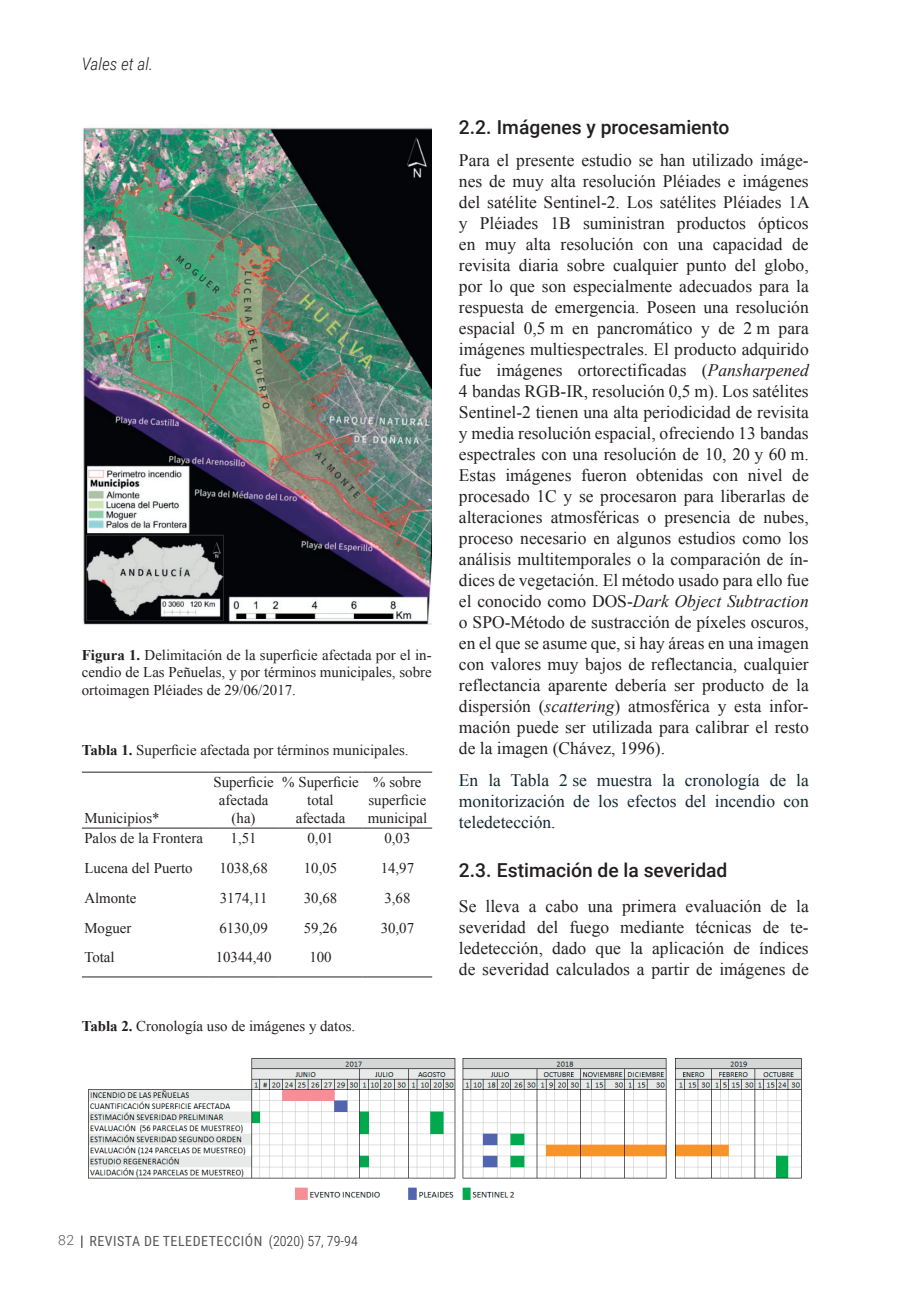
<style>
.page{position:relative;width:908px;height:1300px;background:#fff}
.page>*{position:absolute;margin:0;border:0;box-sizing:border-box;transform-origin:0 0}
.t1{font:500 19.25px "Roboto";color:#231f20}
.TD_06_TXT_GRAL_esp{font:17.5px/21px "Times New Roman";color:#231f20;text-align:justify}
.TD_06_TXT_GRAL_esp-2{font:17.5px/21px "Times New Roman";color:#142830;text-align:justify}
.t2{font:italic 300 17.15px "Roboto Condensed";color:#231f20}
.TD_10_TEXTO_TABLA{font:14.88px/17.8px "Times New Roman";color:#231f20;text-align:center}
.TD_09_PIE_FOTO{font:14.88px/17.8px "Times New Roman";color:#231f20;text-align:justify}
.TD_TIT_TABLA{font:14.88px "Times New Roman";color:#231f20}
.t3{font:14px "Roboto Condensed";letter-spacing:.035em;color:#57585a}
.t4{font:300 14px "Roboto";color:#57585a}
.s1{font-weight:700}
.s2{font-style:italic}
.s3{font-weight:300;color:#231f20}
</style>
<div class="page">
<svg style="left:81px;top:1235px;width:1px;height:13px"></svg>
<hr style="left:82px;top:772px;width:127px;height:1px;background:#231f20">
<hr style="left:209px;top:772px;width:69px;height:1px;background:#231f20">
<hr style="left:278px;top:772px;width:85px;height:1px;background:#231f20">
<hr style="left:363px;top:772px;width:69px;height:1px;background:#231f20">
<hr style="left:82px;top:827px;width:127px;height:1px;background:#231f20">
<hr style="left:209px;top:827px;width:69px;height:1px;background:#231f20">
<hr style="left:278px;top:827px;width:85px;height:1px;background:#231f20">
<hr style="left:363px;top:827px;width:69px;height:1px;background:#231f20">
<hr style="left:82px;top:976px;width:127px;height:1px;background:#231f20">
<hr style="left:209px;top:976px;width:69px;height:1px;background:#231f20">
<hr style="left:278px;top:976px;width:85px;height:1px;background:#231f20">
<hr style="left:363px;top:976px;width:69px;height:1px;background:#231f20">
<img style="left:82px;top:124px;width:350px;height:501px">
<img style="left:88px;top:1058px;width:714px;height:142px">
<p class="t2" style="left:82px;top:52px;width:73px">Vales et al.</p>
<p class="TD_09_PIE_FOTO" style="left:82px;top:645px;width:351px"><span class="s1">Figura 1.</span> Delimitación de la superficie afectada por el in&shy;cendio de Las Peñuelas, y por términos municipales, sobre ortoimagen Pléiades de 29/06/2017.</p>
<p class="TD_TIT_TABLA" style="left:82px;top:740px;width:328px"><span class="s1">Tabla 1.</span> Superficie afectada por términos municipales.</p>
<p class="TD_10_TEXTO_TABLA" style="left:84px;top:809px;width:77px">Municipios*</p>
<p class="TD_10_TEXTO_TABLA" style="left:213px;top:773px;width:62px">Superficie afectada (ha)</p>
<p class="TD_10_TEXTO_TABLA" style="left:282px;top:773px;width:78px">% Superficie total afectada</p>
<p class="TD_10_TEXTO_TABLA" style="left:368px;top:773px;width:61px">% sobre superficie municipal</p>
<p class="TD_10_TEXTO_TABLA" style="left:84px;top:829px;width:120px">Palos de la Frontera</p>
<p class="TD_10_TEXTO_TABLA" style="left:231px;top:829px;width:28px">1,51</p>
<p class="TD_10_TEXTO_TABLA" style="left:307px;top:829px;width:28px">0,01</p>
<p class="TD_10_TEXTO_TABLA" style="left:384px;top:829px;width:28px">0,03</p>
<p class="TD_10_TEXTO_TABLA" style="left:84px;top:859px;width:110px">Lucena del Puerto</p>
<p class="TD_10_TEXTO_TABLA" style="left:219px;top:859px;width:50px">1038,68</p>
<p class="TD_10_TEXTO_TABLA" style="left:304px;top:859px;width:35px">10,05</p>
<p class="TD_10_TEXTO_TABLA" style="left:381px;top:859px;width:35px">14,97</p>
<p class="TD_10_TEXTO_TABLA" style="left:84px;top:889px;width:54px">Almonte</p>
<p class="TD_10_TEXTO_TABLA" style="left:220px;top:889px;width:49px">3174,11</p>
<p class="TD_10_TEXTO_TABLA" style="left:304px;top:889px;width:35px">30,68</p>
<p class="TD_10_TEXTO_TABLA" style="left:384px;top:889px;width:28px">3,68</p>
<p class="TD_10_TEXTO_TABLA" style="left:84px;top:918px;width:49px">Moguer</p>
<p class="TD_10_TEXTO_TABLA" style="left:219px;top:918px;width:50px">6130,09</p>
<p class="TD_10_TEXTO_TABLA" style="left:304px;top:918px;width:35px">59,26</p>
<p class="TD_10_TEXTO_TABLA" style="left:381px;top:918px;width:35px">30,07</p>
<p class="TD_10_TEXTO_TABLA" style="left:84px;top:948px;width:32px">Total</p>
<p class="TD_10_TEXTO_TABLA" style="left:216px;top:948px;width:57px">10344,40</p>
<p class="TD_10_TEXTO_TABLA" style="left:309px;top:948px;width:24px">100</p>
<p class="TD_TIT_TABLA" style="left:82px;top:1016px;width:275px"><span class="s1">Tabla 2.</span> Cronología uso de imágenes y datos.</p>
<p class="t1" style="left:459px;top:114px;width:272px">2.2. Imágenes y procesamiento</p>
<p class="TD_06_TXT_GRAL_esp" style="left:459px;top:149px;width:352px">Para el presente estudio se han utilizado imáge&shy;nes de muy alta resolución Pléiades e imágenes del satélite Sentinel-2. Los satélites Pléiades 1A y Pléiades 1B suministran productos ópticos en muy alta resolución con una capacidad de revisita diaria sobre cualquier punto del globo, por lo que son especialmente adecuados para la respuesta de emergencia. Poseen una resolución espacial 0,5 m en pancromático y de 2 m para imágenes multiespectrales. El producto adquirido fue imágenes ortorectificadas (<span class="s2">Pansharpened </span>4 bandas RGB-IR, resolución 0,5 m). Los satélites Sentinel-2 tienen una alta periodicidad de revisita y media resolución espacial, ofreciendo 13 bandas espectrales con una resolución de 10, 20 y 60 m.<br>Estas imágenes fueron obtenidas con nivel de procesado 1C y se procesaron para liberarlas de alteraciones atmosféricas o presencia de nubes, proceso necesario en algunos estudios como los análisis multitemporales o la comparación de ín&shy;dices de vegetación. El método usado para ello fue el conocido como DOS-<span class="s2">Dark Object Subtraction </span>o SPO-Método de sustracción de píxeles oscuros, en el que se asume que, si hay áreas en una imagen con valores muy bajos de reflectancia, cualquier reflectancia aparente debería ser producto de la dispersión (<span class="s2">scattering</span>) atmosférica y esta infor&shy;mación puede ser utilizada para calibrar el resto de la imagen (Chávez, 1996).</p>
<p class="TD_06_TXT_GRAL_esp-2" style="left:459px;top:769px;width:351px">En la Tabla 2 se muestra la cronología de la monitorización de los efectos del incendio con teledetección.</p>
<p class="t1" style="left:459px;top:857px;width:270px">2.3. Estimación de la severidad</p>
<p class="TD_06_TXT_GRAL_esp" style="left:459px;top:895px;width:351px">Se lleva a cabo una primera evaluación de la severidad del fuego mediante técnicas de te&shy;ledetección, dado que la aplicación de índices de severidad calculados a partir de imágenes de</p>
<p class="t4" style="left:58px;top:1230px;width:18px">82</p>
<p class="t3" style="left:90px;top:1231px;width:270px">REVISTA DE TELEDETECCIÓN <span class="s3">(2020) 57, 79-94</span></p>
</div>
